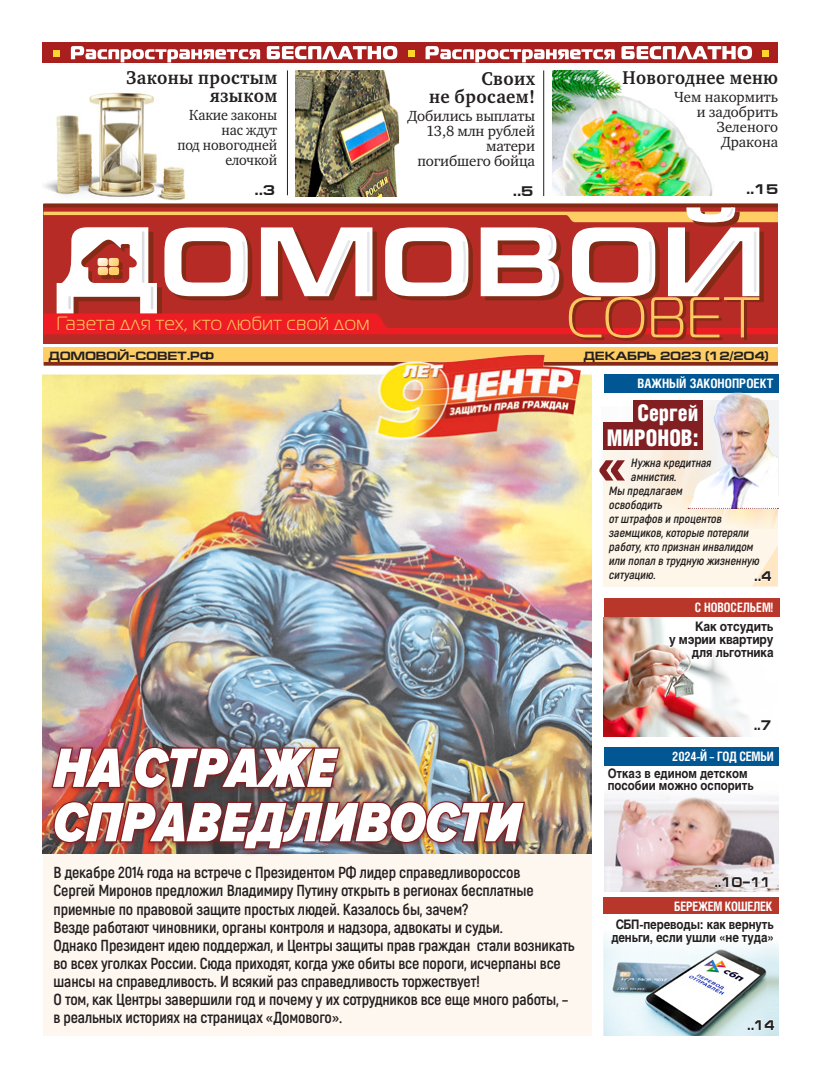
<style>
.page{position:relative;width:821px;height:1078px;background:#fff}
.page>*{position:absolute;margin:0;border:0;box-sizing:border-box;transform-origin:0 0}
.t1{font:italic 900 57.3px/54.3px "Proxima Nova Cond";color:#fff}
.t2{font:23px/24.7px "Helios Cond Black C";color:#fff;text-align:right;scale:.92 1}
.t3{font:19.2px "Magistral C";letter-spacing:.03em;color:#fec960}
.t4{font:700 19px/18px "Charter C";letter-spacing:.02em;color:#231f20;text-align:right;scale:.93 1}
.t5{font:700 19px "Charter C";letter-spacing:.02em;color:#231f20;scale:.91 1}
.t6{font:700 16px/18px "Akrobat";letter-spacing:-.01em;color:#231f20}
.t7{font:15px/15px "Charter C";letter-spacing:-.01em;color:#231f20;text-align:right}
.t8{font:15px/15px "Charter C";letter-spacing:-.01em;color:#231f20;text-align:right;scale:.94 1}
.t9{font:700 14px "Europe Extended C";letter-spacing:-.015em;color:#231f20;scale:.85 1}
.t10{font:700 14px "Europe Extended C";letter-spacing:-.015em;color:#231f20}
.t11{font:700 13px/13px "Helios C";letter-spacing:-.01em;color:#231f20;text-align:center;scale:.88 1}
.t12{font:700 13px/12.5px "Helios C";letter-spacing:-.01em;color:#231f20;scale:.87 1}
.t13{font:700 13px/13px "Helios C";letter-spacing:-.01em;color:#231f20;text-align:right;scale:.92 1}
.t14{font:700 13px "Helios Cond C";color:#fff}
.t15{font:700 13px "Helios Cond C";letter-spacing:-.02em;color:#fff;scale:.96 1}
.t16{font:700 13px "Helios Cond C";letter-spacing:-.02em;color:#fff;scale:.95 1}
.t17{font:700 13px "Helios Cond C";color:#fff;scale:.93 1}
.t18{font:italic 700 12px "Akrobat";color:#231f20}
.t19{font:700 12px "Europe Extended C";letter-spacing:-.015em;color:#231f20}
</style>
<div class="page">
<hr style="left:44px;top:361px;width:734px;height:4px;background:#842a16">
<div style="left:44px;top:348px;width:734px;height:14px;background:#fecd64"></div>
<svg style="left:44px;top:203px;width:734px;height:4px;background:#91412f"></svg>
<svg style="left:242px;top:207px;width:514px;height:4px;background:#b3342d"></svg>
<svg style="left:44px;top:211px;width:734px;height:129px"></svg>
<div style="left:43px;top:43px;width:735px;height:20px;background:#a81f1d"></div>
<img style="left:603px;top:935px;width:175px;height:100px">
<img style="left:604px;top:796px;width:174px;height:94px">
<img style="left:603px;top:617px;width:145px;height:119px">
<div style="left:43px;top:838px;width:548px;height:197px;background:#fef7f0"></div>
<img style="left:43px;top:319px;width:548px;height:534px">
<div style="left:53px;top:50px;width:7px;height:7px;background:#ffd42c"></div>
<hr style="left:287px;top:70px;width:1px;height:125px;background:#231f20">
<hr style="left:543px;top:70px;width:1px;height:126px;background:#231f20">
<div style="left:603px;top:598px;width:176px;height:18px;background:#b9362b"></div>
<svg style="left:748px;top:1019px;width:26px;height:10px"></svg>
<div style="left:603px;top:897px;width:175px;height:16px;background:#b9362b"></div>
<div style="left:603px;top:746px;width:175px;height:19px;background:#005793"></div>
<svg style="left:715px;top:876px;width:53px;height:11px"></svg>
<svg style="left:666px;top:618px;width:82px;height:44px"></svg>
<div style="left:604px;top:374px;width:174px;height:19px;background:#005793"></div>
<div style="left:603px;top:450px;width:174px;height:136px;background:#fef6e8"></div>
<img style="left:603px;top:449px;width:174px;height:79px">
<svg style="left:623px;top:400px;width:156px;height:96px"></svg>
<img style="left:653px;top:392px;width:124px;height:116px">
<div style="left:634px;top:400px;width:69px;height:26px;background:#811f23"></div>
<div style="left:603px;top:422px;width:100px;height:27px;background:#811f23"></div>
<svg style="left:599px;top:460px;width:26px;height:20px"></svg>
<svg style="left:688px;top:508px;width:90px;height:1px"></svg>
<div style="left:47px;top:742px;width:484px;height:113px;background:#811f23;opacity:.72"></div>
<svg style="left:50px;top:746px;width:72px;height:43px;background:#973d3f"></svg>
<img style="left:133px;top:745px;width:208px;height:45px">
<img style="left:52px;top:799px;width:474px;height:51px">
<img style="left:44px;top:115px;width:142px;height:86px">
<svg style="left:71px;top:46px;width:698px;height:124px"></svg>
<img style="left:295px;top:71px;width:143px;height:125px">
<img style="left:552px;top:71px;width:204px;height:124px">
<svg style="left:752px;top:547px;width:25px;height:39px"></svg>
<p class="t4" style="left:126px;top:69px;width:164px">Законы простым языком</p>
<p class="t8" style="left:177px;top:108px;width:108px">Какие законы нас ждут<br>под новогодней елочкой</p>
<p class="t4" style="left:429px;top:70px;width:115px">Своих<br>не бросаем!</p>
<p class="t7" style="left:407px;top:108px;width:129px">Добились выплаты<br>13,8 млн рублей матери<br>погибшего бойца</p>
<p class="t10" style="left:255px;top:182px;width:22px">..3</p>
<p class="t10" style="left:513px;top:183px;width:22px">..5</p>
<p class="t5" style="left:622px;top:67px;width:172px">Новогоднее меню</p>
<p class="t7" style="left:674px;top:89px;width:106px">Чем накормить и задобрить<br>Зеленого<br>Дракона</p>
<p class="t10" style="left:746px;top:181px;width:34px">..15</p>
<p class="t3" style="left:57px;top:313px;width:314px">Газета для тех, кто любит свой дом</p>
<p class="t19" style="left:48px;top:349px;width:167px">домовой-совет.рф</p>
<p class="t19" style="left:583px;top:349px;width:186px">декабрь 2023 (12/204)</p>
<p class="t14" style="left:637px;top:375px;width:137px">ВАЖНЫЙ ЗАКОНОПРОЕКТ</p>
<h2 class="t2" style="left:606px;top:400px;width:101px">Сергей<br>МИРОНОВ:</h2>
<p class="t18" style="left:630px;top:455px;width:85px">Нужна кредитная</p>
<p class="t18" style="left:630px;top:469px;width:50px">амнистия.</p>
<p class="t18" style="left:608px;top:483px;width:78px">Мы предлагаем</p>
<p class="t18" style="left:608px;top:497px;width:57px">освободить</p>
<p class="t18" style="left:608px;top:511px;width:117px">отштрафов и процентов</p>
<p class="t18" style="left:608px;top:525px;width:144px">заемщиков,которые потеряли</p>
<p class="t18" style="left:608px;top:539px;width:148px">работу,кто признан инвалидом</p>
<p class="t18" style="left:608px;top:553px;width:155px">или попал в трудную жизненную</p>
<p class="t18" style="left:608px;top:567px;width:51px">ситуацию.</p>
<p class="t9" style="left:754px;top:568px;width:22px">..4</p>
<p class="t17" style="left:694px;top:599px;width:86px">С НОВОСЕЛЬЕМ!</p>
<p class="t13" style="left:669px;top:619px;width:115px">Как отсудить<br>у мэрии квартиру для льготника</p>
<h1 class="t1" style="left:53px;top:742px;width:469px">НА СТРАЖЕ<br>СПРАВЕДЛИВОСТИ</h1>
<p class="t6" style="left:54px;top:863px;width:523px">В декабре 2014 года на встрече с Президентом РФ лидер справедливороссов<br>Сергей Миронов предложил Владимиру Путину открыть в регионах бесплатные приемные по правовой защите простых людей. Казалось бы, зачем?<br>Везде работают чиновники, органы контроля и надзора, адвокаты и судьи.<br>Однако Президент идею поддержал, и Центры защиты прав граждан стали возникать во всех уголках России. Сюда приходят, когда уже обиты все пороги, исчерпаны все шансы на справедливость. И всякий раз справедливость торжествует!<br>О том, как Центры завершили год и почему у их сотрудников все еще много работы, – в реальных историях на страницах «Домового».</p>
<p class="t9" style="left:753px;top:717px;width:22px">..7</p>
<p class="t15" style="left:672px;top:748px;width:107px">2024-Й – ГОД СЕМЬИ</p>
<p class="t12" style="left:607px;top:766px;width:169px">Отказ в едином детском пособии можно оспорить</p>
<p class="t9" style="left:714px;top:874px;width:68px">..10–11</p>
<p class="t16" style="left:674px;top:898px;width:105px">БЕРЕЖЕМ КОШЕЛЕК</p>
<p class="t11" style="left:611px;top:917px;width:186px">СБП-переводы: как вернуть деньги, если ушли «не туда»</p>
<p class="t9" style="left:747px;top:1016px;width:34px">..14</p>
</div>
